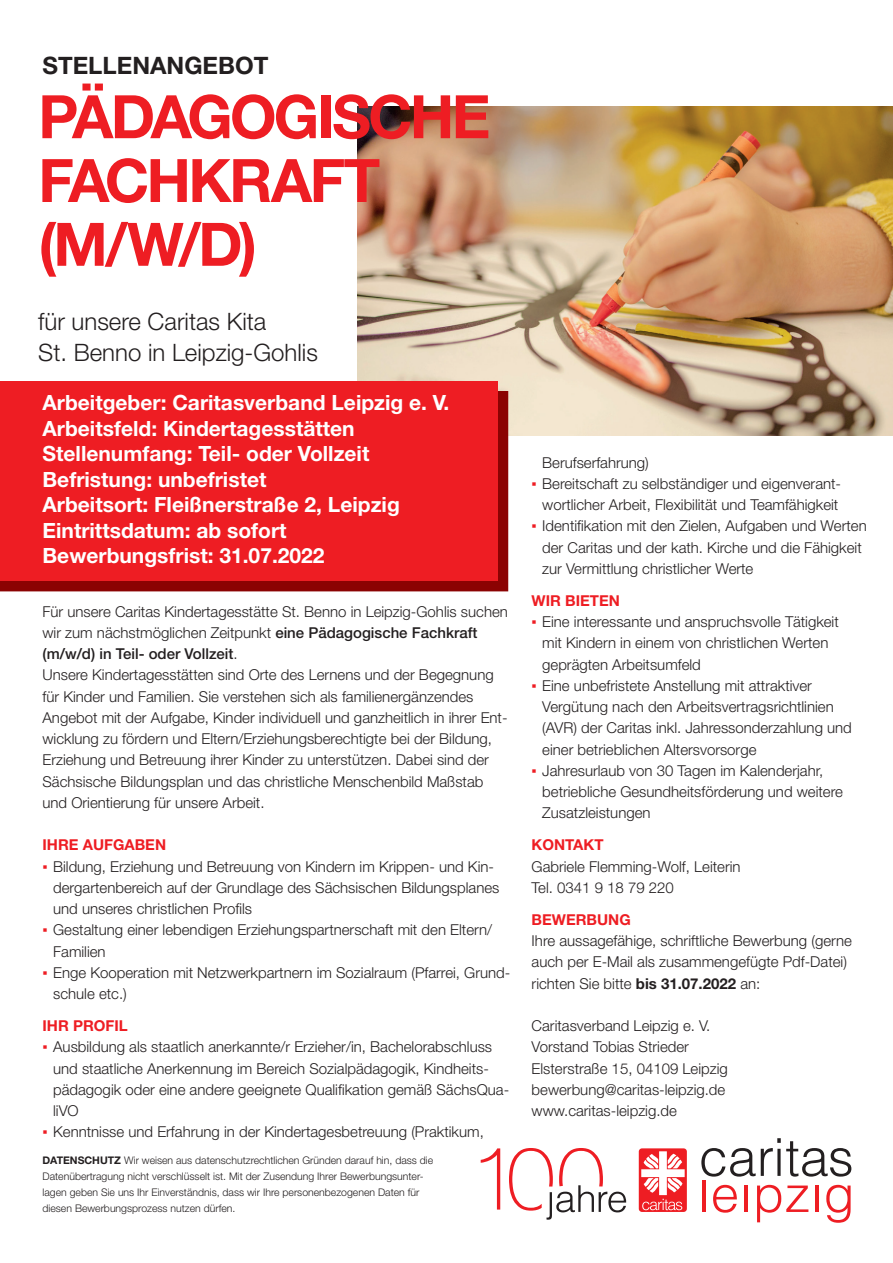
<style>
.page{position:relative;width:893px;height:1263px;background:#fff}
.page>*{position:absolute;margin:0;border:0;box-sizing:border-box;transform-origin:0 0}
.t1{font:700 60px/63.8px "Helvetica Neue LT Std";letter-spacing:-.045em;color:#ee1d23}
.t2{font:300 24px/32px "Helvetica Neue LT Std";color:#231f20}
.t3{font:700 24px "Helvetica Neue LT Std";color:#231f20}
.t4{font:700 21px/25.5px "Helvetica Neue LT Std";color:#fff}
.t5{font:300 15px/21.3px "Helvetica Neue LT Std";color:#231f20}
.t6{font:700 15px "Helvetica Neue LT Std";color:#ee1d23}
.t7{font:300 10.5px/15.9px "Helvetica Neue LT Std";color:#231f20}
.s1{font-weight:500}
.s2{font-family:"Arial";font-weight:400;color:#ee1d23}
.s3{font-weight:700}
</style>
<div class="page">
<img style="left:357px;top:106px;width:536px;height:330px">
<div style="left:639px;top:1148px;width:48px;height:64px;background:#ee1d23;border-radius:3px"></div>
<svg style="left:641px;top:1151px;width:44px;height:59px"></svg>
<svg style="left:701px;top:1138px;width:150px;height:38px"></svg>
<hr style="left:703px;top:1181px;width:3px;height:31px;background:#ee1d23">
<svg style="left:713px;top:1185px;width:24px;height:28px"></svg>
<hr style="left:744px;top:1185px;width:3px;height:27px;background:#ee1d23">
<svg style="left:757px;top:1185px;width:51px;height:37px"></svg>
<hr style="left:815px;top:1185px;width:3px;height:27px;background:#ee1d23">
<svg style="left:826px;top:1185px;width:25px;height:38px"></svg>
<svg style="left:481px;top:1148px;width:19px;height:61px"></svg>
<svg style="left:509px;top:1148px;width:117px;height:72px"></svg>
<div style="left:0;top:391px;width:508px;height:200px;background:#8b0202"></div>
<div style="left:0;top:381px;width:497px;height:199px;background:#ee1d23"></div>
<h2 class="t3" style="left:43px;top:51px;width:227px">STELLENANGEBOT</h2>
<h1 class="t1" style="left:38px;top:84px;width:454px">PÄDAGOGISCHE<br>FACHKRAFT (M/W/D)</h1>
<h2 class="t2" style="left:38px;top:305px;width:281px">für unsere Caritas Kita<br>St. Benno in Leipzig-Gohlis</h2>
<p class="t4" style="left:43px;top:390px;width:408px">Arbeitgeber: Caritasverband Leipzig e. V.<br>Arbeitsfeld: Kindertagesstätten Stellenumfang: Teil- oder Vollzeit Befristung: unbefristet<br>Arbeitsort: Fleißnerstraße 2, Leipzig Eintrittsdatum: ab sofort Bewerbungsfrist: 31.07.2022</p>
<p class="t5" style="left:43px;top:600px;width:467px">Für unsere Caritas Kindertagesstätte St. Benno in Leipzig-Gohlis suchen wir zum nächstmöglichen Zeitpunkt <span class="s1">eine Pädagogische Fachkraft (m/w/d) in Teil- oder Vollzeit</span>.<br>Unsere Kindertagesstätten sind Orte des Lernens und der Begegnung für Kinder und Familien. Sie verstehen sich als familienergänzendes Angebot mit der Aufgabe, Kinder individuell und ganzheitlich in ihrer Ent&shy;wicklung zu fördern und Eltern/Erziehungsberechtigte bei der Bildung, Erziehung und Betreuung ihrer Kinder zu unterstützen. Dabei sind der Sächsische Bildungsplan und das christliche Menschenbild Maßstab und Orientierung für unsere Arbeit.</p>
<p class="t6" style="left:43px;top:836px;width:125px">IHRE AUFGABEN</p>
<p class="t5" style="left:53px;top:855px;width:448px;text-indent:-11px"><span class="s2">▪</span> Bildung, Erziehung und Betreuung von Kindern im Krippen- und Kin&shy;dergartenbereich auf der Grundlage des Sächsischen Bildungsplanes und unseres christlichen Profils</p>
<p class="t5" style="left:53px;top:919px;width:440px;text-indent:-11px"><span class="s2">▪</span> Gestaltung einer lebendigen Erziehungspartnerschaft mit den Eltern/<br>Familien</p>
<p class="t5" style="left:53px;top:962px;width:459px;text-indent:-11px"><span class="s2">▪</span> Enge Kooperation mit Netzwerkpartnern im Sozialraum (Pfarrei, Grund&shy;schule etc.)</p>
<p class="t6" style="left:43px;top:1016px;width:87px">IHR PROFIL</p>
<p class="t5" style="left:53px;top:1036px;width:458px;text-indent:-11px"><span class="s2">▪</span> Ausbildung als staatlich anerkannte/r Erzieher/in, Bachelorabschluss und staatliche Anerkennung im Bereich Sozialpädagogik, Kindheits&shy;pädagogik oder eine andere geeignete Qualifikation gemäß SächsQua&shy;liVO</p>
<p class="t5" style="left:43px;top:1121px;width:443px"><span class="s2">▪</span> Kenntnisse und Erfahrung in der Kindertagesbetreuung (Praktikum,</p>
<p class="t7" style="left:43px;top:1152px;width:392px"><span class="s3">DATENSCHUTZ</span> Wir weisen aus datenschutzrechtlichen Gründen darauf hin, dass die Datenübertragung nicht verschlüsselt ist. Mit der Zusendung Ihrer Bewerbungsunter&shy;lagen geben Sie uns Ihr Einverständnis, dass wir Ihre personenbezogenen Daten für diesen Bewerbungsprozess nutzen dürfen.</p>
<p class="t5" style="left:542px;top:451px;width:108px">Berufserfahrung)</p>
<p class="t5" style="left:532px;top:473px;width:311px;text-align:center"><span class="s2">▪</span> Bereitschaft zu selbständiger und eigenverant&shy;wortlicher Arbeit, Flexibilität und Teamfähigkeit</p>
<p class="t5" style="left:542px;top:515px;width:326px;text-indent:-11px"><span class="s2">▪</span> Identifikation mit den Zielen, Aufgaben und Werten der Caritas und der kath. Kirche und die Fähigkeit zur Vermittlung christlicher Werte</p>
<p class="t6" style="left:532px;top:591px;width:90px">WIR BIETEN</p>
<p class="t5" style="left:542px;top:611px;width:298px;text-indent:-11px"><span class="s2">▪</span> Eine interessante und anspruchsvolle Tätigkeit mit Kindern in einem von christlichen Werten geprägten Arbeitsumfeld</p>
<p class="t5" style="left:542px;top:675px;width:311px;text-indent:-11px"><span class="s2">▪</span> Eine unbefristete Anstellung mit attraktiver Vergütung nach den Arbeitsvertragsrichtlinien (AVR) der Caritas inkl. Jahressonderzahlung und einer betrieblichen Altersvorsorge</p>
<p class="t5" style="left:542px;top:760px;width:302px;text-indent:-11px"><span class="s2">▪</span> Jahresurlaub von 30 Tagen im Kalenderjahr, betriebliche Gesundheitsförderung und weitere<br>Zusatzleistungen</p>
<p class="t6" style="left:532px;top:836px;width:73px">KONTAKT</p>
<p class="t5" style="left:532px;top:855px;width:210px">Gabriele Flemming-Wolf, Leiterin<br>Tel. 0341 9 18 79 220</p>
<p class="t6" style="left:532px;top:910px;width:101px">BEWERBUNG</p>
<p class="t5" style="left:532px;top:930px;width:322px">Ihre aussagefähige, schriftliche Bewerbung (gerne auch per E-Mail als zusammengefügte Pdf-Datei) richten Sie bitte <span class="s3">bis 31.07.2022</span> an:</p>
<p class="t5" style="left:532px;top:1015px;width:198px">Caritasverband Leipzig e. V.<br>Vorstand Tobias Strieder<br>Elsterstraße 15, 04109 Leipzig bewerbung@caritas-leipzig.de www.caritas-leipzig.de</p>
</div>
